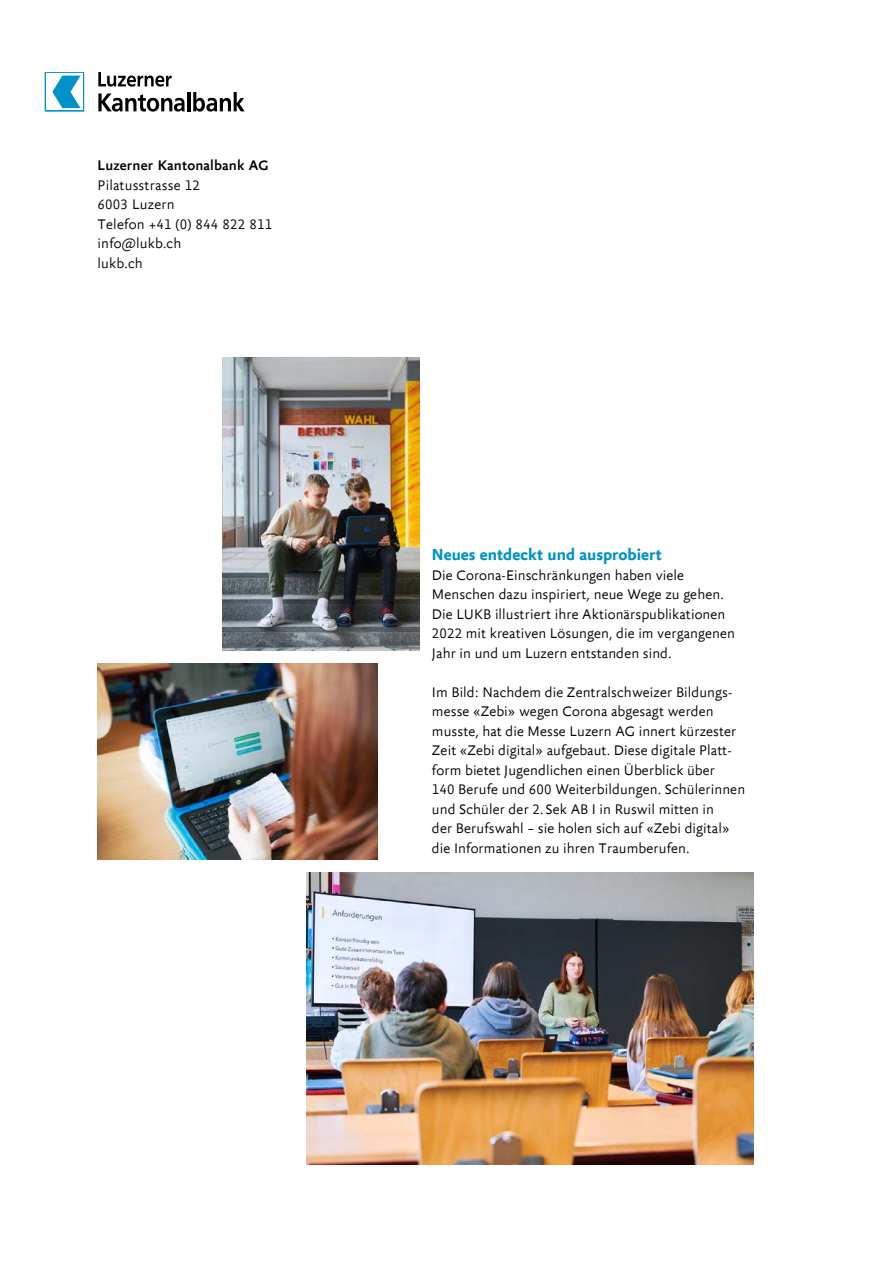
<style>
.page{position:relative;width:893px;height:1263px;background:#fff}
.page>*{position:absolute;margin:0;border:0;box-sizing:border-box;transform-origin:0 0}
.t1{font:700 17.25px "Yoga Sansfor LUKB";color:#0092c9}
.t2{font:300 15px/19.5px "Yoga Sansfor LUKB";letter-spacing:.005em;color:#000}
.t3{font:500 15px "Yoga Sansfor LUKB";letter-spacing:.01em;color:#000}
</style>
<div class="page">
<svg style="left:45px;top:72px;width:39px;height:40px"></svg>
<svg style="left:98px;top:72px;width:74px;height:15px"></svg>
<svg style="left:98px;top:93px;width:87px;height:19px"></svg>
<hr style="left:187px;top:92px;width:3px;height:19px;background:#000">
<svg style="left:193px;top:92px;width:52px;height:20px"></svg>
<img style="left:307px;top:872px;width:447px;height:293px">
<img style="left:223px;top:358px;width:196px;height:292px">
<img style="left:98px;top:663px;width:279px;height:196px">
<p class="t3" style="left:98px;top:157px;width:173px">Luzerner Kantonalbank AG</p>
<p class="t2" style="left:98px;top:175px;width:176px">Pilatusstrasse 12<br>6003 Luzern<br>Telefon +41 (0) 844 822 811 info@lukb.ch<br>lukb.ch</p>
<p class="t1" style="left:432px;top:545px;width:232px">Neues entdeckt und ausprobiert</p>
<p class="t2" style="left:432px;top:565px;width:304px">Die Corona-Einschränkungen haben viele Menschen dazu inspiriert, neue Wege zu gehen.<br>Die LUKB illustriert ihre Aktionärspublikationen 2022 mit kreativen Lösungen, die im vergangenen Jahr in und um Luzern entstanden sind.</p>
<p class="t2" style="left:432px;top:682px;width:315px">Im Bild: Nachdem die Zentralschweizer Bildungs&shy;messe «Zebi» wegen Corona abgesagt werden musste, hat die Messe Luzern AG innert kürzester Zeit «Zebi digital» aufgebaut. Diese digitale Platt&shy;form bietet Jugendlichen einen Überblick über<br>140 Berufe und 600 Weiterbildungen. Schülerinnen und Schüler der 2. Sek AB I in Ruswil mitten in<br>der Berufswahl – sie holen sich auf «Zebi digital» die Informationen zu ihren Traumberufen.</p>
</div>
